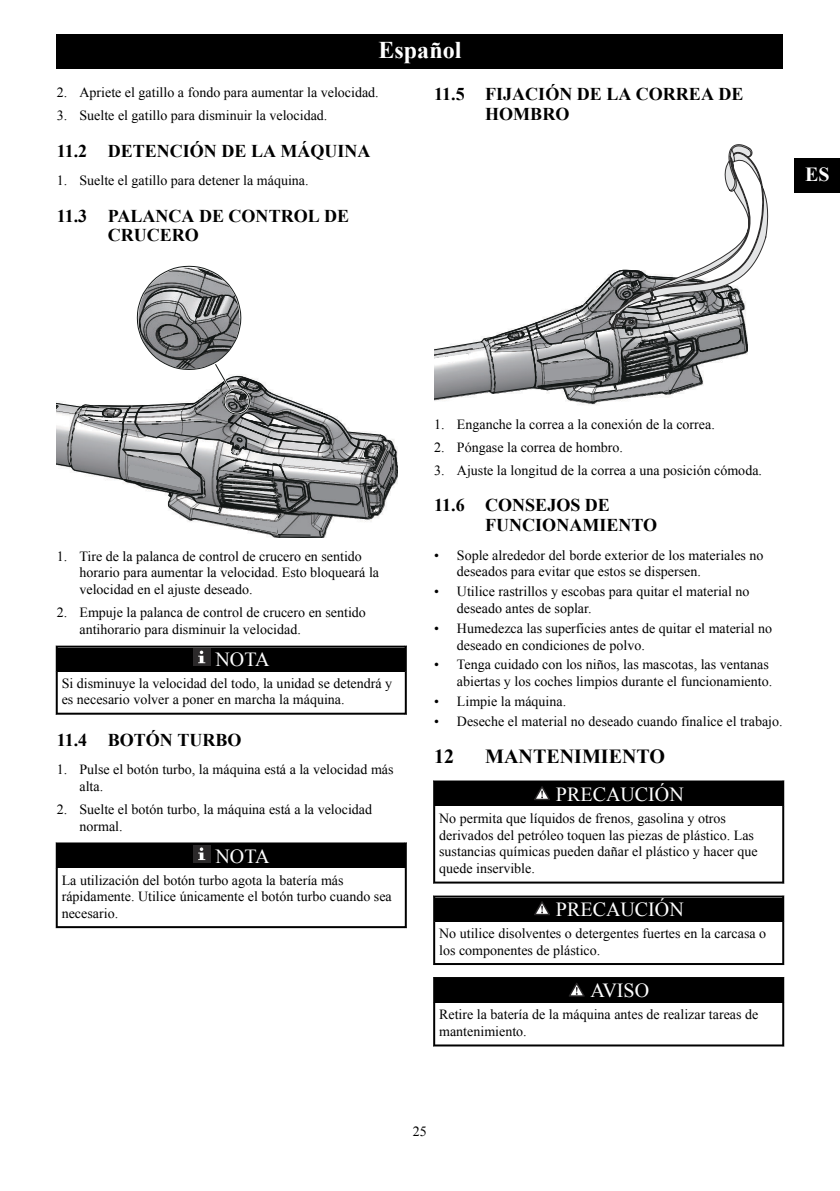
<style>
.page{position:relative;width:840px;height:1191px;background:#fff}
.page>*{position:absolute;margin:0;border:0;box-sizing:border-box;transform-origin:0 0}
.t1{font:700 24px "Times New Roman";color:#fff}
.t2{font:20px "Times New Roman";color:#fff}
.t3{font:700 20px "Times New Roman";color:#000}
.t4{font:700 20px "Times New Roman";color:#fff}
.t5{font:700 18px/19.8px "Times New Roman";color:#000}
.t6{font:14px/16.8px "Times New Roman";color:#000}
</style>
<div class="page">
<svg style="left:57px;top:265px;width:341px;height:273px"></svg>
<div style="left:58px;top:647px;width:346px;height:24px;background:#000"></div>
<div style="left:193px;top:648px;width:17px;height:17px;background:#2b292a"></div>
<svg style="left:198px;top:650px;width:7px;height:13px"></svg>
<hr style="left:56px;top:645px;width:349px;height:2px;background:#000">
<hr style="left:56px;top:645px;width:2px;height:26px;background:#000">
<hr style="left:404px;top:645px;width:2px;height:26px;background:#000">
<hr style="left:56px;top:712px;width:349px;height:2px;background:#000">
<hr style="left:56px;top:671px;width:2px;height:43px;background:#000">
<hr style="left:404px;top:671px;width:2px;height:43px;background:#000">
<div style="left:58px;top:844px;width:346px;height:24px;background:#000"></div>
<div style="left:193px;top:845px;width:17px;height:17px;background:#2b292a"></div>
<svg style="left:198px;top:847px;width:7px;height:13px"></svg>
<hr style="left:56px;top:842px;width:349px;height:2px;background:#000">
<hr style="left:56px;top:842px;width:2px;height:26px;background:#000">
<hr style="left:404px;top:842px;width:2px;height:26px;background:#000">
<hr style="left:56px;top:926px;width:349px;height:2px;background:#000">
<hr style="left:56px;top:868px;width:2px;height:60px;background:#000">
<hr style="left:404px;top:868px;width:2px;height:60px;background:#000">
<svg style="left:434px;top:144px;width:335px;height:261px"></svg>
<div style="left:435px;top:782px;width:346px;height:24px;background:#000"></div>
<svg style="left:534px;top:786px;width:15px;height:14px"></svg>
<hr style="left:433px;top:780px;width:349px;height:2px;background:#000">
<hr style="left:433px;top:780px;width:2px;height:26px;background:#000">
<hr style="left:781px;top:780px;width:2px;height:26px;background:#000">
<hr style="left:433px;top:881px;width:349px;height:2px;background:#000">
<hr style="left:433px;top:806px;width:2px;height:77px;background:#000">
<hr style="left:781px;top:806px;width:2px;height:77px;background:#000">
<div style="left:435px;top:897px;width:346px;height:24px;background:#000"></div>
<svg style="left:534px;top:901px;width:15px;height:14px"></svg>
<hr style="left:433px;top:895px;width:349px;height:2px;background:#000">
<hr style="left:433px;top:895px;width:2px;height:26px;background:#000">
<hr style="left:781px;top:895px;width:2px;height:26px;background:#000">
<hr style="left:433px;top:963px;width:349px;height:2px;background:#000">
<hr style="left:433px;top:921px;width:2px;height:44px;background:#000">
<hr style="left:781px;top:921px;width:2px;height:44px;background:#000">
<div style="left:435px;top:979px;width:346px;height:23px;background:#000"></div>
<svg style="left:569px;top:983px;width:15px;height:13px"></svg>
<hr style="left:433px;top:977px;width:349px;height:2px;background:#000">
<hr style="left:433px;top:977px;width:2px;height:26px;background:#000">
<hr style="left:781px;top:977px;width:2px;height:26px;background:#000">
<hr style="left:433px;top:1044px;width:349px;height:2px;background:#000">
<hr style="left:433px;top:1002px;width:2px;height:44px;background:#000">
<hr style="left:781px;top:1002px;width:2px;height:44px;background:#000">
<div style="left:57px;top:34px;width:725px;height:34px;background:#000"></div>
<div style="left:794px;top:159px;width:45px;height:34px;background:#000"></div>
<h1 class="t1" style="left:378px;top:36px;width:84px">Español</h1>
<p class="t6" style="left:57px;top:84px;width:323px">2. Apriete el gatillo a fondo para aumentar la velocidad.</p>
<p class="t6" style="left:57px;top:107px;width:272px">3. Suelte el gatillo para disminuir la velocidad.</p>
<p class="t5" style="left:57px;top:141px;width:315px">11.2 DETENCIÓN DE LA MÁQUINA</p>
<p class="t6" style="left:57px;top:172px;width:253px">1. Suelte el gatillo para detener la máquina.</p>
<p class="t5" style="left:108px;top:206px;width:243px;text-indent:-51px">11.3 PALANCA DE CONTROL DE<br>CRUCERO</p>
<p class="t5" style="left:485px;top:84px;width:259px;text-indent:-51px">11.5 FIJACIÓN DE LA CORREA DE<br>HOMBRO</p>
<h2 class="t4" style="left:804px;top:164px;width:26px">ES</h2>
<p class="t6" style="left:79px;top:547px;width:301px;text-indent:-23px">1. Tire de la palanca de control de crucero en sentido horario para aumentar la velocidad. Esto bloqueará la velocidad en el ajuste deseado.</p>
<p class="t6" style="left:79px;top:604px;width:288px;text-indent:-23px">2. Empuje la palanca de control de crucero en sentido antihorario para disminuir la velocidad.</p>
<h2 class="t2" style="left:215px;top:648px;width:55px">NOTA</h2>
<p class="t6" style="left:62px;top:674px;width:332px">Si disminuye la velocidad del todo, la unidad se detendrá y es necesario volver a poner en marcha la máquina.</p>
<p class="t5" style="left:57px;top:729px;width:186px">11.4 BOTÓN TURBO</p>
<p class="t6" style="left:79px;top:761px;width:315px;text-indent:-23px">1. Pulse el botón turbo, la máquina está a la velocidad más alta.</p>
<p class="t6" style="left:79px;top:800px;width:294px;text-indent:-23px">2. Suelte el botón turbo, la máquina está a la velocidad normal.</p>
<h2 class="t2" style="left:215px;top:844px;width:55px">NOTA</h2>
<p class="t6" style="left:62px;top:871px;width:331px">La utilización del botón turbo agota la batería más rápidamente. Utilice únicamente el botón turbo cuando sea necesario.</p>
<p class="t6" style="left:434px;top:416px;width:282px">1. Enganche la correa a la conexión de la correa.</p>
<p class="t6" style="left:434px;top:439px;width:190px">2. Póngase la correa de hombro.</p>
<p class="t6" style="left:434px;top:462px;width:329px">3. Ajuste la longitud de la correa a una posición cómoda.</p>
<p class="t5" style="left:485px;top:495px;width:173px;text-indent:-51px">11.6 CONSEJOS DE<br>FUNCIONAMIENTO</p>
<p class="t6" style="left:456px;top:546px;width:308px;text-indent:-23px">• Sople alrededor del borde exterior de los materiales no deseados para evitar que estos se dispersen.</p>
<p class="t6" style="left:456px;top:583px;width:294px;text-indent:-23px">• Utilice rastrillos y escobas para quitar el material no deseado antes de soplar.</p>
<p class="t6" style="left:456px;top:619px;width:316px;text-indent:-23px">• Humedezca las superficies antes de quitar el material no deseado en condiciones de polvo.</p>
<p class="t6" style="left:434px;top:656px;width:339px;text-align:right">• Tenga cuidado con los niños, las mascotas, las ventanas abiertas y los coches limpios durante el funcionamiento.</p>
<p class="t6" style="left:434px;top:693px;width:133px">• Limpie la máquina.</p>
<p class="t6" style="left:434px;top:712px;width:350px">• Deseche el material no deseado cuando finalice el trabajo.</p>
<h2 class="t3" style="left:434px;top:745px;width:21px">12</h2>
<h2 class="t3" style="left:485px;top:745px;width:181px">MANTENIMIENTO</h2>
<h2 class="t2" style="left:555px;top:782px;width:129px">PRECAUCIÓN</h2>
<p class="t6" style="left:439px;top:809px;width:320px">No permita que líquidos de frenos, gasolina y otros derivados del petróleo toquen las piezas de plástico. Las sustancias químicas pueden dañar el plástico y hacer que quede inservible.</p>
<h2 class="t2" style="left:555px;top:898px;width:129px">PRECAUCIÓN</h2>
<p class="t6" style="left:439px;top:924px;width:328px">No utilice disolventes o detergentes fuertes en la carcasa o los componentes de plástico.</p>
<h2 class="t2" style="left:590px;top:979px;width:60px">AVISO</h2>
<p class="t6" style="left:439px;top:1006px;width:320px">Retire la batería de la máquina antes de realizar tareas de mantenimiento.</p>
<p class="t6" style="left:413px;top:1122px;width:15px">25</p>
</div>
